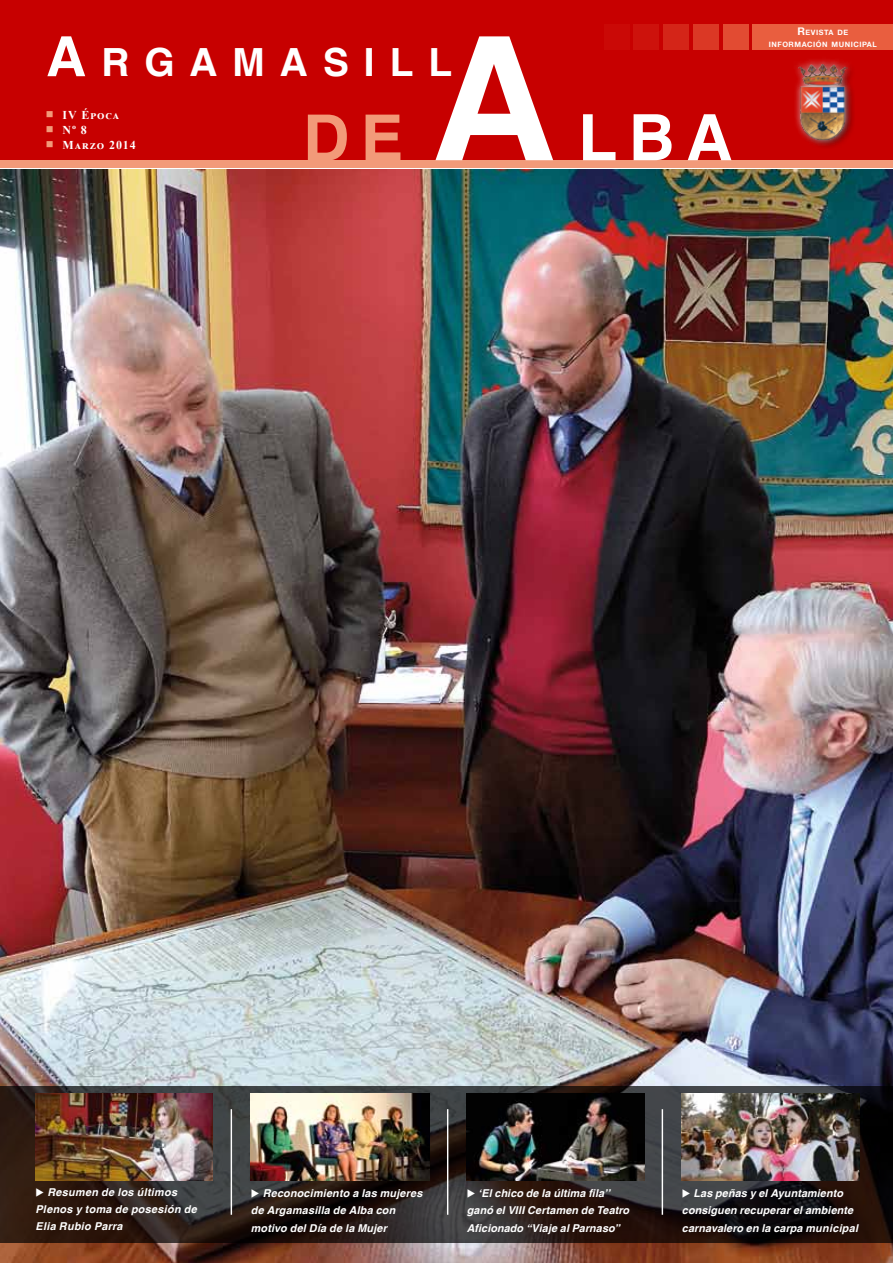
<style>
.page{position:relative;width:893px;height:1263px;background:#fff}
.page>*{position:absolute;margin:0;border:0;box-sizing:border-box;transform-origin:0 0}
.t1{font:700 172.5px "Helvetica";color:#fff}
.t2{font:700 64.05px "Helvetica";color:#fff}
.t3{font:700 64.05px "Helvetica";color:#f29a79}
.t4{font:700 38.85px "Helvetica";letter-spacing:.385em;color:#fff}
.t5{font:700 12px "Times New Roman";letter-spacing:.075em;color:#fff}
.t6{font:italic 700 10.8px/17.2px "Helvetica";letter-spacing:.015em;color:#fff}
.t7{font:700 7.35px/12px "Helvetica 75";letter-spacing:.07em;color:#fff;text-align:center}
.s1{font-size:55.5px}
.s2{color:#f29a79}
.s3{font-size:10.5px}
</style>
<div class="page">
<img style="left:0;top:169px;width:893px;height:1094px">
<div style="left:0;top:0;width:893px;height:161px;background:#c70000"></div>
<div style="left:0;top:160px;width:893px;height:8px;background:#f29a79"></div>
<div style="left:753px;top:24px;width:140px;height:26px;background:#e95e3f"></div>
<div style="left:723px;top:24px;width:25px;height:26px;background:#e24b32"></div>
<div style="left:693px;top:24px;width:26px;height:26px;background:#db3825"></div>
<div style="left:663px;top:24px;width:26px;height:26px;background:#d42518"></div>
<div style="left:634px;top:24px;width:25px;height:26px;background:#cd120c"></div>
<div style="left:604px;top:24px;width:25px;height:26px;background:#ca0906"></div>
<svg style="left:0;top:1086px;width:893px;height:156px;background:#2b2320"></svg>
<hr style="left:447px;top:1109px;width:1px;height:106px;background:#fff">
<img style="left:36px;top:1093px;width:177px;height:88px">
<img style="left:250px;top:1094px;width:179px;height:87px">
<img style="left:682px;top:1094px;width:177px;height:87px">
<hr style="left:662px;top:1109px;width:1px;height:106px;background:#fff">
<hr style="left:231px;top:1109px;width:1px;height:106px;background:#fff">
<div style="left:794px;top:58px;width:61px;height:91px;background:#000;opacity:.67"></div>
<div style="left:791px;top:56px;width:61px;height:90px;background:#fff;opacity:.75"></div>
<img style="left:798px;top:63px;width:50px;height:77px">
<img style="left:466px;top:1094px;width:179px;height:87px">
<h3 class="t4" style="left:46px;top:39px;width:407px"><span class="s1">A</span>RGAMASILL</h3>
<p class="t5" style="left:46px;top:107px;width:75px"><span class="s2">■</span> IV Época</p>
<p class="t5" style="left:46px;top:122px;width:43px"><span class="s2">■</span> Nº 8</p>
<p class="t5" style="left:46px;top:137px;width:92px"><span class="s2">■</span> Marzo 2014</p>
<h1 class="t1" style="left:432px;top:-6px;width:126px">A</h1>
<h2 class="t3" style="left:303px;top:99px;width:102px">DE</h2>
<h2 class="t2" style="left:578px;top:99px;width:153px">LBA</h2>
<p class="t7" style="left:769px;top:26px;width:109px"><span class="s3">R</span>EVISTA DE<br>INFORMACIÓN MUNICIPAL</p>
<p class="t6" style="left:36px;top:1184px;width:163px">◆ Resumen de los últimos<br>Plenos y toma de posesión de<br>Elia Rubio Parra</p>
<p class="t6" style="left:251px;top:1185px;width:173px">◆ Reconocimiento a las mujeres de Argamasilla de Alba con motivo del Día de la Mujer</p>
<p class="t6" style="left:682px;top:1185px;width:178px">◆ Las peñas y el Ayuntamiento consiguen recuperar el ambiente carnavalero en la carpa municipal</p>
<p class="t6" style="left:467px;top:1185px;width:164px">◆ ‘El chico de la última fila’’ ganó el VIII Certamen de Teatro<br>Aficionado “Viaje al Parnaso”</p>
</div>
